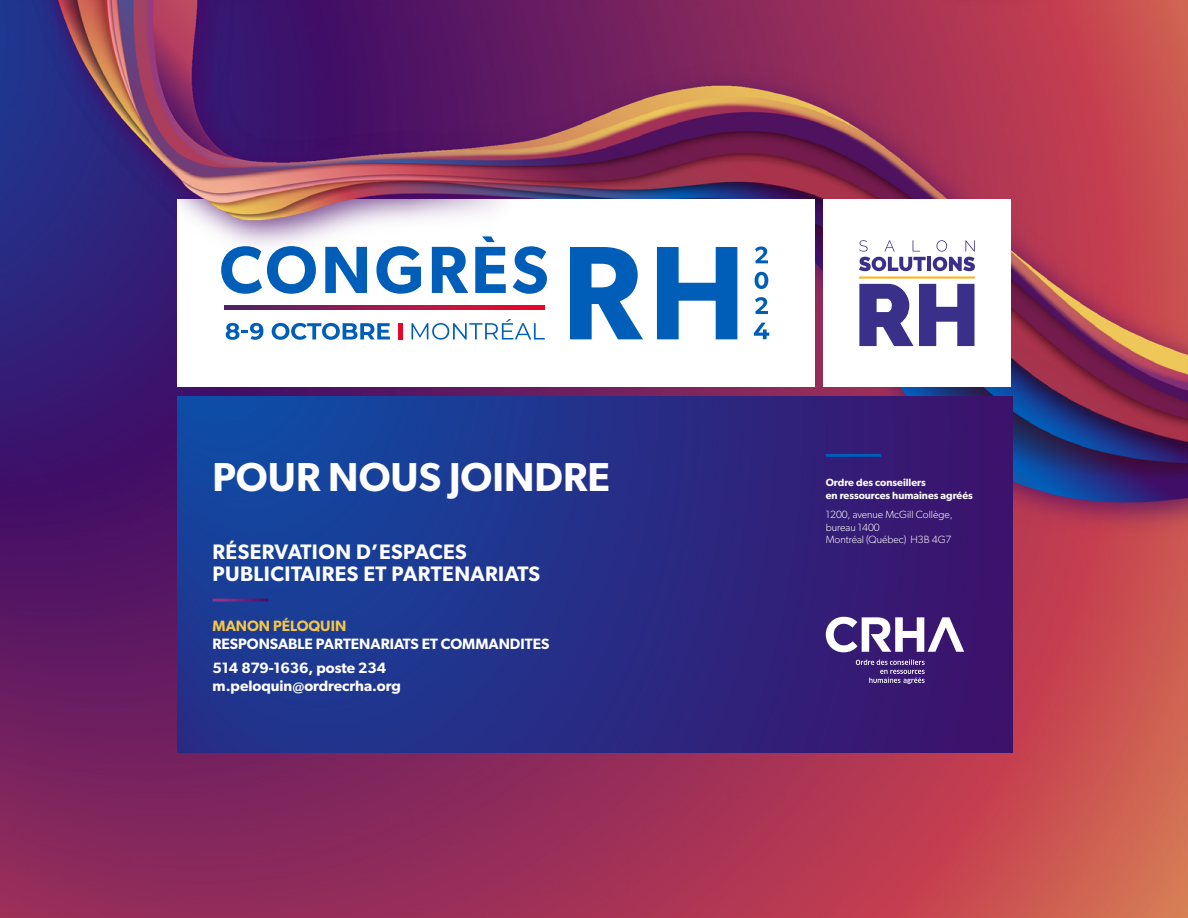
<style>
.page{position:relative;width:1188px;height:918px;background:#fff}
.page>*{position:absolute;margin:0;border:0;box-sizing:border-box;transform-origin:0 0}
.En-tête_de_page_-_Bleu{font:600 40.5px "Gibson";color:#fff}
.Titre_de_section_de_page_-_Bleu_gras{font:600 21px/22.5px "Gibson";letter-spacing:.02em;color:#fff}
.Tableau_corps{font:600 15px/18px "Gibson";color:#fff}
.Tableau_corps-2{font:300 10.5px/12.6px "Gibson";color:#fff}
.Tableau_corps-3{font:600 10.5px/12.6px "Gibson";color:#fff}
.s1{color:#f6c645}
</style>
<div class="page">
<img style="left:0;top:570px;width:1188px;height:348px">
<img style="left:0;top:0;width:1188px;height:570px">
<div style="left:823px;top:199px;width:187px;height:188px;background:#fff"></div>
<hr style="left:927px;top:257px;width:4px;height:14px;background:#3b3089">
<svg style="left:859px;top:240px;width:67px;height:31px"></svg>
<svg style="left:933px;top:240px;width:42px;height:31px"></svg>
<svg style="left:858px;top:277px;width:117px;height:69px"></svg>
<div style="left:178px;top:199px;width:637px;height:188px;background:#fff"></div>
<svg style="left:755px;top:246px;width:13px;height:17px"></svg>
<svg style="left:755px;top:272px;width:13px;height:17px"></svg>
<svg style="left:755px;top:297px;width:13px;height:17px"></svg>
<svg style="left:754px;top:323px;width:15px;height:16px"></svg>
<svg style="left:527px;top:246px;width:20px;height:48px"></svg>
<svg style="left:570px;top:247px;width:73px;height:92px"></svg>
<svg style="left:657px;top:247px;width:80px;height:92px"></svg>
<svg style="left:225px;top:306px;width:320px;height:3px"></svg>
<svg style="left:226px;top:323px;width:37px;height:17px"></svg>
<svg style="left:272px;top:323px;width:118px;height:17px"></svg>
<svg style="left:411px;top:319px;width:134px;height:21px"></svg>
<hr style="left:399px;top:323px;width:3px;height:16px;background:#e3082c">
<img style="left:0;top:0;width:527px;height:302px">
<img style="left:178px;top:396px;width:835px;height:356px">
<hr style="left:213px;top:599px;width:55px;height:3px;background:#fff">
<hr style="left:826px;top:454px;width:55px;height:3px;background:#005eb8">
<svg style="left:826px;top:617px;width:138px;height:35px"></svg>
<svg style="left:856px;top:660px;width:69px;height:24px;background:#5e448c"></svg>
<p class="En-tête_de_page_-_Bleu" style="left:213px;top:453px;width:399px">POUR NOUS JOINDRE</p>
<p class="Titre_de_section_de_page_-_Bleu_gras" style="left:213px;top:540px;width:329px">RÉSERVATION D’ESPACES<br>PUBLICITAIRES ET PARTENARIATS</p>
<p class="Tableau_corps" style="left:213px;top:616px;width:338px"><span class="s1">MANON PÉLOQUIN<br></span>RESPONSABLE PARTENARIATS ET COMMANDITES</p>
<p class="Tableau_corps" style="left:213px;top:659px;width:175px">514 879-1636, poste 234</p>
<p class="Tableau_corps" style="left:213px;top:677px;width:190px">m.peloquin@ordrecrha.org</p>
<p class="Tableau_corps-3" style="left:826px;top:476px;width:149px">Ordre des conseillers<br>en ressources humaines agréés</p>
<p class="Tableau_corps-2" style="left:826px;top:508px;width:128px">1200, avenue McGill Collège, bureau 1400<br>Montréal (Québec) H3B 4G7</p>
</div>
